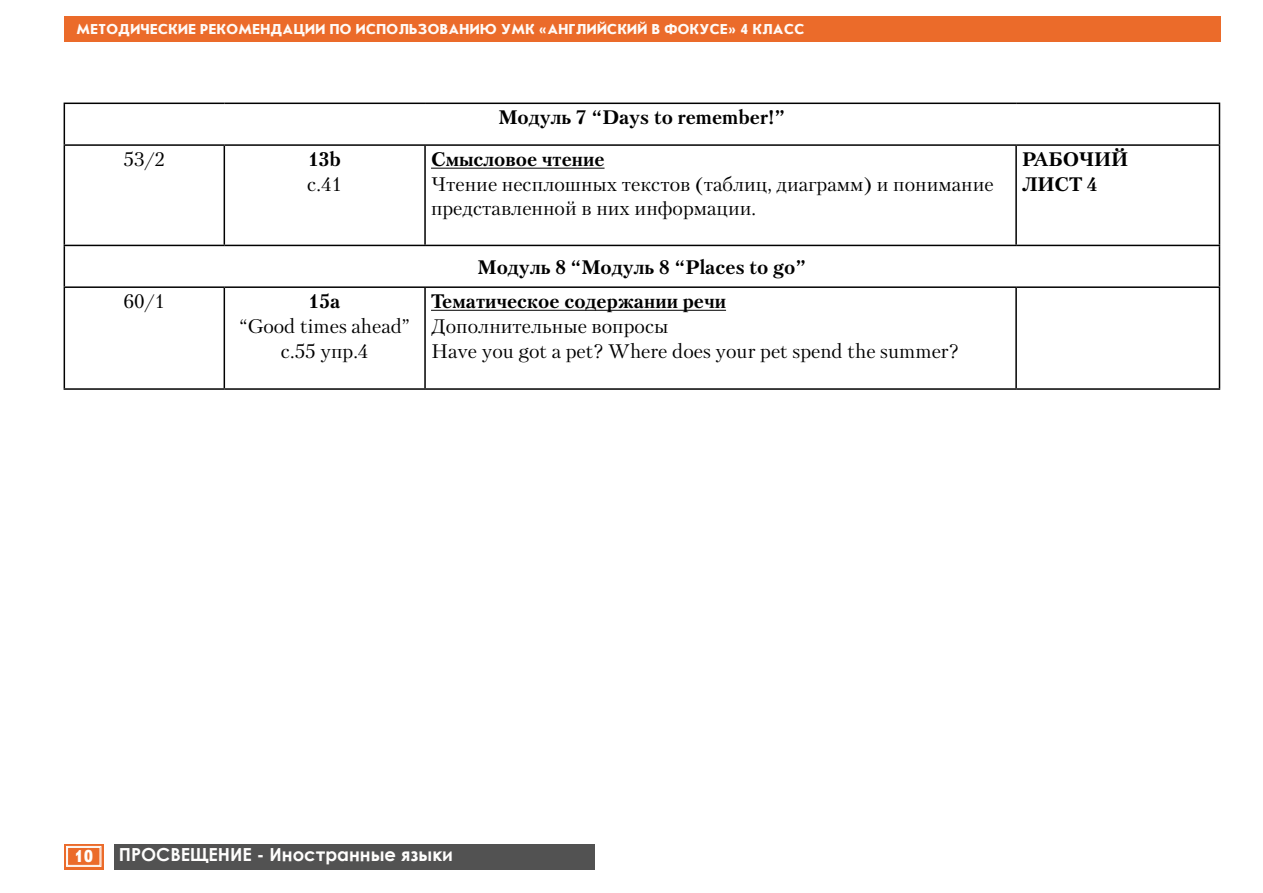
<style>
.page{position:relative;width:1263px;height:893px;background:#fff}
.page>*{position:absolute;margin:0;border:0;box-sizing:border-box;transform-origin:0 0}
.t1{font:19.5px/24.9px "Petersburg C San Pin";color:#000}
.t2{font:700 19.5px/24.9px "Petersburg C San Pin";color:#000}
.t3{font:700 18px "Century Gothic";color:#fffefd}
.t4{font:700 18px "Journal Sans C";color:#fffefd}
.t5{font:700 15px "Journal Sans C";letter-spacing:.03em;color:#fffaf7}
</style>
<div class="page">
<div style="left:115px;top:844px;width:480px;height:26px;background:#525252"></div>
<div style="left:64px;top:16px;width:1157px;height:25px;background:#eb6b2a"></div>
<div style="left:64px;top:844px;width:40px;height:26px;background:linear-gradient(to right,#eb6b2a,#eb6b2a)"></div>
<svg style="left:66px;top:846px;width:35px;height:21px"></svg>
<div style="left:67px;top:847px;width:33px;height:19px;border:1px solid #fffefd"></div>
<hr style="left:64px;top:103px;width:160px;height:1px;background:#000">
<hr style="left:64px;top:104px;width:1px;height:40px;background:#000">
<hr style="left:224px;top:103px;width:201px;height:1px;background:#000">
<hr style="left:425px;top:103px;width:591px;height:1px;background:#000">
<hr style="left:1016px;top:103px;width:204px;height:1px;background:#000">
<hr style="left:1219px;top:104px;width:1px;height:40px;background:#000">
<hr style="left:64px;top:144px;width:160px;height:2px;background:#000">
<hr style="left:64px;top:146px;width:1px;height:99px;background:#000">
<hr style="left:224px;top:144px;width:201px;height:2px;background:#000">
<hr style="left:224px;top:146px;width:1px;height:99px;background:#000">
<hr style="left:425px;top:144px;width:591px;height:2px;background:#000">
<hr style="left:424px;top:146px;width:2px;height:99px;background:#000">
<hr style="left:1016px;top:144px;width:204px;height:2px;background:#000">
<hr style="left:1015px;top:146px;width:2px;height:99px;background:#000">
<hr style="left:1219px;top:146px;width:1px;height:99px;background:#000">
<hr style="left:64px;top:245px;width:160px;height:1px;background:#000">
<hr style="left:64px;top:246px;width:1px;height:40px;background:#000">
<hr style="left:224px;top:245px;width:201px;height:1px;background:#000">
<hr style="left:425px;top:245px;width:591px;height:1px;background:#000">
<hr style="left:1016px;top:245px;width:204px;height:1px;background:#000">
<hr style="left:1219px;top:246px;width:1px;height:40px;background:#000">
<hr style="left:64px;top:286px;width:160px;height:2px;background:#000">
<hr style="left:64px;top:288px;width:1px;height:100px;background:#000">
<hr style="left:224px;top:286px;width:201px;height:2px;background:#000">
<hr style="left:224px;top:288px;width:1px;height:100px;background:#000">
<hr style="left:425px;top:286px;width:591px;height:2px;background:#000">
<hr style="left:424px;top:288px;width:2px;height:100px;background:#000">
<hr style="left:1016px;top:286px;width:204px;height:2px;background:#000">
<hr style="left:1015px;top:288px;width:2px;height:100px;background:#000">
<hr style="left:1219px;top:288px;width:1px;height:100px;background:#000">
<hr style="left:64px;top:388px;width:160px;height:2px;background:#000">
<hr style="left:224px;top:388px;width:201px;height:2px;background:#000">
<hr style="left:425px;top:388px;width:591px;height:2px;background:#000">
<hr style="left:1016px;top:388px;width:204px;height:2px;background:#000">
<hr style="left:431px;top:168px;width:173px;height:1px;background:#000">
<hr style="left:431px;top:310px;width:295px;height:1px;background:#000">
<p class="t5" style="left:77px;top:22px;width:729px">МЕТОДИЧЕСКИЕ РЕКОМЕНДАЦИИ ПО ИСПОЛЬЗОВАНИЮ УМК «АНГЛИЙСКИЙ В ФОКУСЕ» 4 КЛАСС</p>
<p class="t1" style="left:123px;top:147px;width:43px">53/2</p>
<p class="t2" style="left:308px;top:147px;width:34px">13b</p>
<p class="t1" style="left:307px;top:172px;width:36px">с.41</p>
<p class="t1" style="left:123px;top:289px;width:43px">60/1</p>
<p class="t2" style="left:309px;top:289px;width:33px">15а</p>
<p class="t1" style="left:239px;top:314px;width:172px;text-align:center">“Good times ahead” c.55 упр.4</p>
<p class="t2" style="left:498px;top:105px;width:288px">Модуль 7 “Days to remember!”</p>
<p class="t2" style="left:431px;top:147px;width:175px">Смысловое чтение</p>
<p class="t1" style="left:431px;top:172px;width:564px;line-height:23.4px">Чтение несплошных текстов (таблиц, диаграмм) и понимание представленной в них информации.</p>
<p class="t2" style="left:478px;top:254px;width:330px">Модуль 8 “Модуль 8 “Places to go”</p>
<p class="t2" style="left:431px;top:289px;width:296px">Тематическое содержании речи</p>
<p class="t1" style="left:431px;top:314px;width:529px">Дополнительные вопросы<br>Have you got a pet? Where does your pet spend the summer?</p>
<p class="t2" style="left:1022px;top:146px;width:107px">РАБОЧИЙ<br>ЛИСТ 4</p>
<p class="t4" style="left:74px;top:846px;width:20px">10</p>
<p class="t3" style="left:119px;top:841px;width:336px">ПРОСВЕЩЕНИЕ - Иностранные языки</p>
</div>
